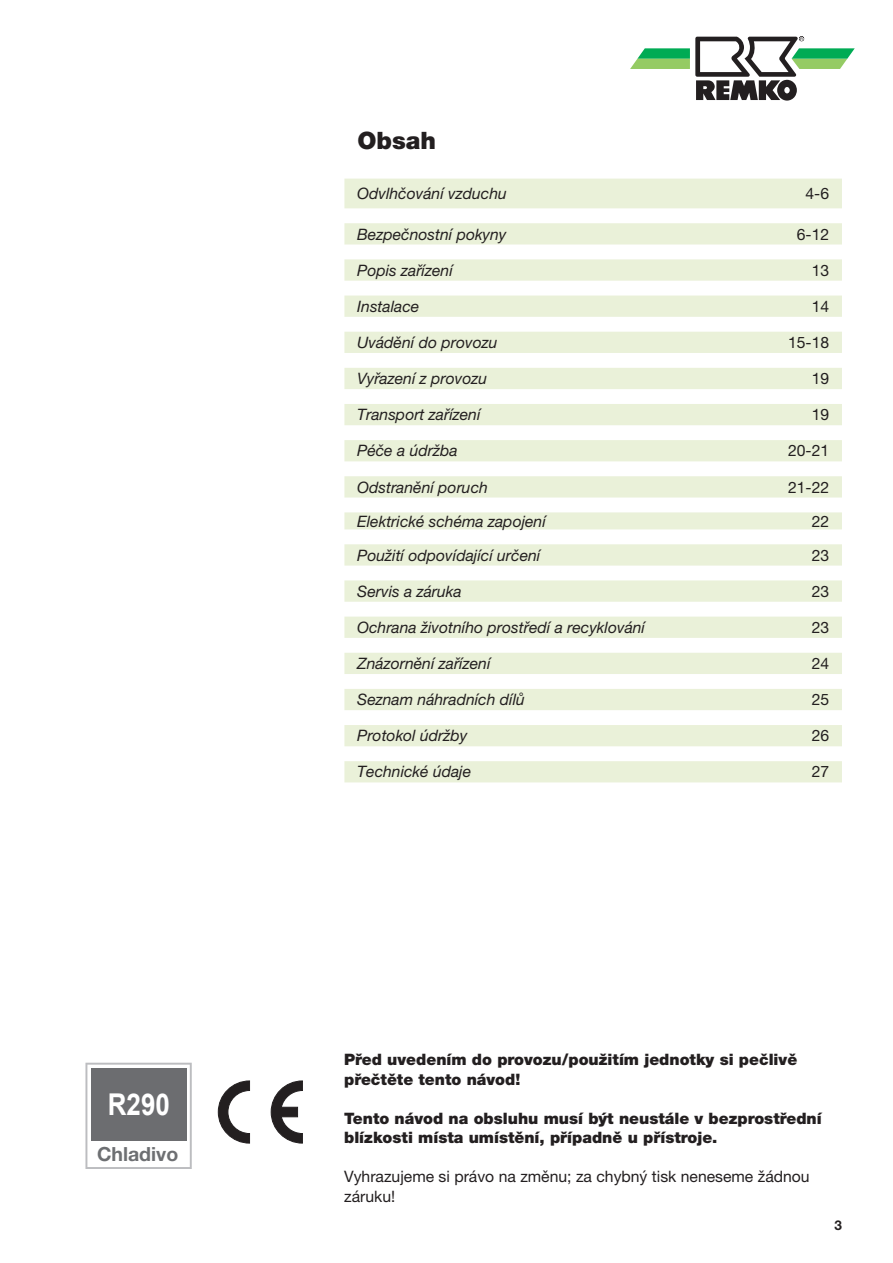
<style>
.page{position:relative;width:893px;height:1263px;background:#fff}
.page>*{position:absolute;margin:0;border:0;box-sizing:border-box;transform-origin:0 0}
.t1{font:700 30px "Arial";color:#fff;scale:.86 1}
.Nadpis_větší{font:900 24px "Helvetica Neue LT Pro";color:#231f20}
.Nadpis_menší{font:700 19.5px "Helvetica Neue LT Pro";color:#6d6f72}
.t2{font:700 18.9px "Arial";color:#6c6d70}
.Základ{font:italic 15.75px "Helvetica Neue LT Pro";color:#231f20}
.Nadpis_menší-2{font:900 15.75px/19.5px "Helvetica Neue LT Pro";color:#231f20}
.Základ-2{font:15.75px/19.5px "Helvetica Neue LT Pro";color:#231f20}
.t3{font:700 13.5px "Helvetica Neue LT Pro";color:#231f20}
</style>
<div class="page">
<svg style="left:630px;top:36px;width:225px;height:64px"></svg>
<svg style="left:218px;top:1081px;width:32px;height:62px"></svg>
<svg style="left:271px;top:1081px;width:31px;height:62px"></svg>
<svg style="left:344px;top:179px;width:498px;height:603px;fill:#eaf1d9"></svg>
<svg style="left:85px;top:1063px;width:107px;height:106px"></svg>
<div style="left:91px;top:1068px;width:95px;height:73px;background:#6c6d70"></div>
<div style="left:88px;top:1142px;width:100px;height:23px;background:#fff"></div>
<p class="t1" style="left:108px;top:1083px;width:74px">R290</p>
<p class="t2" style="left:90px;top:1141px;width:98px">Kältem ttel</p>
<p class="Nadpis_menší" style="left:97px;top:1142px;width:83px">Chladivo</p>
<p class="Nadpis_větší" style="left:357px;top:126px;width:80px">Obsah</p>
<p class="Základ" style="left:357px;top:184px;width:151px">Odvlhčování vzduchu</p>
<p class="Základ-2" style="left:805px;top:184px;width:25px">4-6</p>
<p class="Základ" style="left:357px;top:224px;width:151px">Bezpečnostní pokyny</p>
<p class="Základ-2" style="left:797px;top:224px;width:34px">6-12</p>
<p class="Základ" style="left:357px;top:261px;width:97px">Popis zařízení</p>
<p class="Základ-2" style="left:812px;top:260px;width:19px">13</p>
<p class="Základ" style="left:357px;top:297px;width:64px">Instalace</p>
<p class="Základ-2" style="left:812px;top:296px;width:19px">14</p>
<p class="Základ" style="left:357px;top:333px;width:142px">Uvádění do provozu</p>
<p class="Základ-2" style="left:788px;top:332px;width:43px">15-18</p>
<p class="Základ" style="left:357px;top:369px;width:132px">Vyřazení z provozu</p>
<p class="Základ-2" style="left:812px;top:368px;width:19px">19</p>
<p class="Základ" style="left:357px;top:405px;width:125px">Transport zařízení</p>
<p class="Základ-2" style="left:812px;top:405px;width:19px">19</p>
<p class="Základ" style="left:357px;top:441px;width:102px">Péče a údržba</p>
<p class="Základ-2" style="left:788px;top:441px;width:43px">20-21</p>
<p class="Základ" style="left:357px;top:477px;width:132px">Odstranění poruch</p>
<p class="Základ-2" style="left:788px;top:477px;width:43px">21-22</p>
<p class="Základ" style="left:357px;top:511px;width:190px">Elektrické schéma zapojení</p>
<p class="Základ-2" style="left:812px;top:511px;width:19px">22</p>
<p class="Základ" style="left:357px;top:545px;width:185px">Použití odpovídající určení</p>
<p class="Základ-2" style="left:812px;top:545px;width:19px">23</p>
<p class="Základ" style="left:357px;top:582px;width:106px">Servis a záruka</p>
<p class="Základ-2" style="left:812px;top:581px;width:19px">23</p>
<p class="Základ" style="left:357px;top:618px;width:289px">Ochrana životního prostředí a recyklování</p>
<p class="Základ-2" style="left:812px;top:617px;width:19px">23</p>
<p class="Základ" style="left:357px;top:654px;width:135px">Znázornění zařízení</p>
<p class="Základ-2" style="left:812px;top:653px;width:19px">24</p>
<p class="Základ" style="left:357px;top:690px;width:169px">Seznam náhradních dílů</p>
<p class="Základ-2" style="left:812px;top:690px;width:19px">25</p>
<p class="Základ" style="left:357px;top:726px;width:112px">Protokol údržby</p>
<p class="Základ-2" style="left:812px;top:726px;width:19px">26</p>
<p class="Základ" style="left:357px;top:762px;width:116px">Technické údaje</p>
<p class="Základ-2" style="left:812px;top:762px;width:19px">27</p>
<p class="Nadpis_menší-2" style="left:344px;top:1050px;width:455px">Před uvedením do provozu/použitím jednotky si pečlivě přečtěte tento návod!</p>
<p class="Nadpis_menší-2" style="left:344px;top:1108px;width:479px">Tento návod na obsluhu musí být neustále v bezprostřední blízkosti místa umístění, případně u přístroje.</p>
<p class="Základ-2" style="left:344px;top:1167px;width:467px">Vyhrazujeme si právo na změnu; za chybný tisk neneseme žádnou záruku!</p>
<p class="t3" style="left:834px;top:1217px;width:9px">3</p>
</div>
